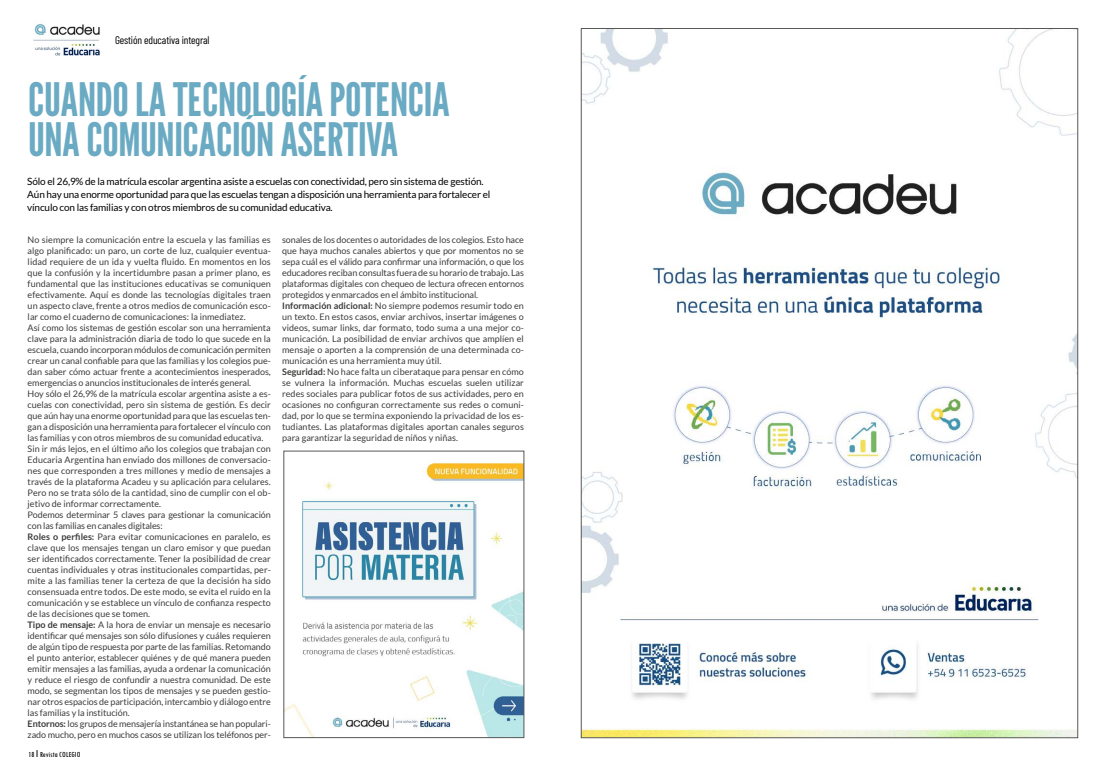
<style>
.page{position:relative;width:1106px;height:766px;background:#fff}
.page>*{position:absolute;margin:0;border:0;box-sizing:border-box;transform-origin:0 0}
.t1{font:46px/40px "League Gothic";letter-spacing:-.01em;color:#6aaac3}
.t2{font:11px "Barlow Condensed";letter-spacing:-.01em;color:#000}
.t3{font:10px/13px "Lato";letter-spacing:-.015em;color:#000}
.t4{font:9px/11px "Lato";letter-spacing:.005em;color:#3c3c3b}
.t5{font:condensed 8px "Tw Cen";letter-spacing:.01em;color:#000}
.s1{font-weight:700}
.s2{font-size:11px}
</style>
<div class="page">
<img style="left:33px;top:24px;width:67px;height:32px">
<img style="left:583px;top:30px;width:492px;height:705px">
<img style="left:286px;top:462px;width:236px;height:273px">
<p class="t2" style="left:115px;top:33px;width:96px">Gestión educativa integral</p>
<h1 class="t1" style="left:28px;top:77px;width:423px">CUANDO LA TECNOLOGÍA POTENCIA<br>UNA COMUNICACIÓN ASERTIVA</h1>
<p class="t3" style="left:27px;top:175px;width:464px">Sólo el 26,9% de la matrícula escolar argentina asiste a escuelas con conectividad, pero sin sistema de gestión.<br>Aún hay una enorme oportunidad para que las escuelas tengan a disposición una herramienta para fortalecer el vínculo con las familias y con otros miembros de su comunidad educativa.</p>
<p class="t4" style="left:282px;top:234px;width:243px">sonales de los docentes o autoridades de los colegios. Esto hace que haya muchos canales abiertos y que por momentos no se sepa cuál es el válido para confirmar una información, o que los educadores reciban consultas fuera de su horario de trabajo. Las plataformas digitales con chequeo de lectura ofrecen entornos protegidos y enmarcados en el ámbito institucional.<br><span class="s1">Información adicional:</span> No siempre podemos resumir todo en un texto. En estos casos, enviar archivos, insertar imágenes o videos, sumar links, dar formato, todo suma a una mejor co&shy;municación. La posibilidad de enviar archivos que amplíen el mensaje o aporten a la comprensión de una determinada co&shy;municación es una herramienta muy útil.<br><span class="s1">Seguridad:</span> No hace falta un ciberataque para pensar en cómo se vulnera la información. Muchas escuelas suelen utilizar redes sociales para publicar fotos de sus actividades, pero en ocasiones no configuran correctamente sus redes o comuni&shy;dad, por lo que se termina exponiendo la privacidad de los es&shy;tudiantes. Las plataformas digitales aportan canales seguros para garantizar la seguridad de niños y niñas.</p>
<p class="t4" style="left:28px;top:234px;width:245px">No siempre la comunicación entre la escuela y las familias es algo planificado: un paro, un corte de luz, cualquier eventua&shy;lidad requiere de un ida y vuelta fluido. En momentos en los que la confusión y la incertidumbre pasan a primer plano, es fundamental que las instituciones educativas se comuniquen efectivamente. Aquí es donde las tecnologías digitales traen un aspecto clave, frente a otros medios de comunicación esco&shy;lar como el cuaderno de comunicaciones: la inmediatez.<br>Así como los sistemas de gestión escolar son una herramienta clave para la administración diaria de todo lo que sucede en la escuela, cuando incorporan módulos de comunicación permiten crear un canal confiable para que las familias y los colegios pue&shy;dan saber cómo actuar frente a acontecimientos inesperados, emergencias o anuncios institucionales de interés general.<br>Hoy sólo el 26,9% de la matrícula escolar argentina asiste a es&shy;cuelas con conectividad, pero sin sistema de gestión. Es decir que aún hay una enorme oportunidad para que las escuelas ten&shy;gan a disposición una herramienta para fortalecer el vínculo con las familias y con otros miembros de su comunidad educativa.<br>Sin ir más lejos, en el último año los colegios que trabajan con Educaria Argentina han enviado dos millones de conversacio&shy;nes que corresponden a tres millones y medio de mensajes a través de la plataforma Acadeu y su aplicación para celulares.<br>Pero no se trata sólo de la cantidad, sino de cumplir con el ob&shy;jetivo de informar correctamente.<br>Podemos determinar 5 claves para gestionar la comunicación con las familias en canales digitales:<br><span class="s1">Roles o perfiles:</span> Para evitar comunicaciones en paralelo, es clave que los mensajes tengan un claro emisor y que puedan ser identificados correctamente. Tener la posibilidad de crear cuentas individuales y otras institucionales compartidas, per&shy;mite a las familias tener la certeza de que la decisión ha sido consensuada entre todos. De este modo, se evita el ruido en la comunicación y se establece un vínculo de confianza respecto de las decisiones que se tomen.<br><span class="s1">Tipo de mensaje:</span> A la hora de enviar un mensaje es necesario identificar qué mensajes son sólo difusiones y cuáles requieren de algún tipo de respuesta por parte de las familias. Retomando el punto anterior, establecer quiénes y de qué manera pueden emitir mensajes a las familias, ayuda a ordenar la comunicación y reduce el riesgo de confundir a nuestra comunidad. De este modo, se segmentan los tipos de mensajes y se pueden gestio&shy;nar otros espacios de participación, intercambio y diálogo entre las familias y la institución.<br><span class="s1">Entornos:</span> los grupos de mensajería instantánea se han populari&shy;zado mucho, pero en muchos casos se utilizan los teléfonos per-</p>
<p class="t5" style="left:28px;top:749px;width:54px">18 <span class="s2">I</span> Revista COLEGIO</p>
</div>
